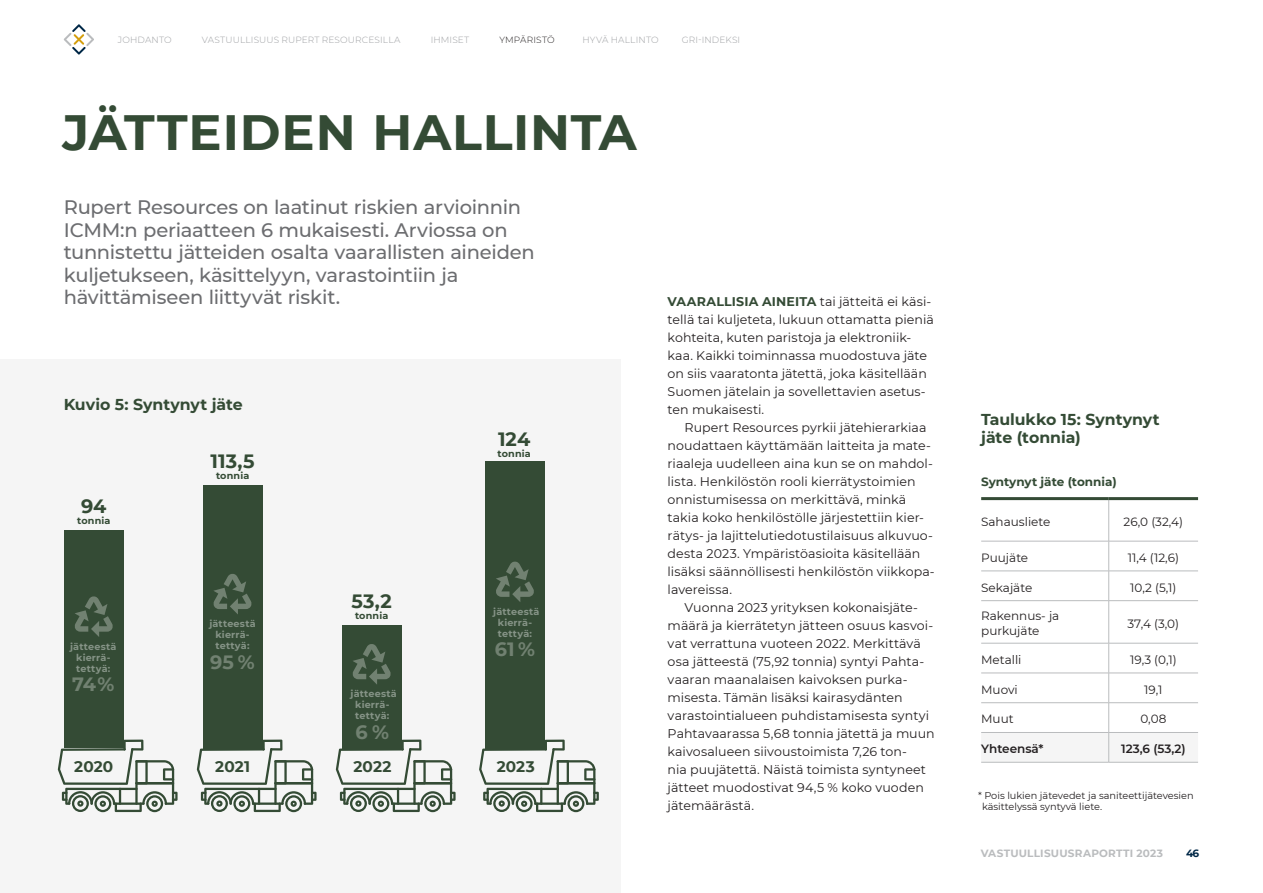
<style>
.page{position:relative;width:1263px;height:893px;background:#fff}
.page>*{position:absolute;margin:0;border:0;box-sizing:border-box;transform-origin:0 0}
.Tokmanni_väliotsikko{font:700 49.5px "Montserrat";letter-spacing:.015em;color:#344b35}
.Manna_Ingressi{font:500 19.5px/22.5px "Montserrat";letter-spacing:-.01em;color:#6c6d70}
.Manna_SIS__Leipäteksti{font:700 19.2px "Montserrat";color:#344b35}
.Manna_SIS__Leipäteksti-2{font:700 19.2px "Montserrat";color:#718171}
.Manna_SIS__Leipäteksti-3{font:700 15.75px/18px "Montserrat";letter-spacing:-.005em;color:#344b35}
.Manna_SIS__Leipäteksti-4{font:700 15.3px "Montserrat";letter-spacing:.015em;color:#344b35}
.Manna_SIS__Leipäteksti-5{font:12.6px/18px "Montserrat";letter-spacing:.005em;color:#231f20}
.t1{font:12px/15px "Montserrat";color:#231f20}
.t2{font:700 12px "Montserrat";color:#344b35}
.t3{font:600 12px "Montserrat";color:#231f20}
.t4{font:700 10.5px "Montserrat";letter-spacing:.02em;color:#babcbe}
.t5{font:700 10.5px "Montserrat";color:#002847}
.t6{font:9.75px/11.7px "Montserrat";color:#231f20}
.Manna_SIS__Leipäteksti-6{font:700 9.6px/10.9px "Montserrat";letter-spacing:.02em;color:#859386;text-align:center}
.Manna_SIS__Leipäteksti-7{font:700 9.6px "Montserrat";letter-spacing:.015em;color:#344b35}
.t7{font:300 9px "Montserrat";letter-spacing:.015em;color:#9d9fa2}
.t8{font:300 9px "Montserrat";letter-spacing:.02em;color:#231f20}
.s1{font-weight:700;color:#344b35}
</style>
<div class="page">
<svg style="left:64px;top:24px;width:30px;height:31px"></svg>
<div style="left:0;top:359px;width:621px;height:534px;background:#f5f5f5"></div>
<hr style="left:1108px;top:500px;width:1px;height:41px;background:#babcbe">
<hr style="left:981px;top:541px;width:128px;height:1px;background:#babcbe">
<hr style="left:1109px;top:541px;width:89px;height:1px;background:#babcbe">
<hr style="left:1108px;top:541px;width:1px;height:30px;background:#babcbe">
<hr style="left:981px;top:571px;width:128px;height:1px;background:#babcbe">
<hr style="left:1109px;top:571px;width:89px;height:1px;background:#babcbe">
<svg style="left:1108px;top:571px;width:1px;height:29px"></svg>
<hr style="left:981px;top:600px;width:128px;height:1px;background:#babcbe">
<hr style="left:1109px;top:600px;width:89px;height:1px;background:#babcbe">
<hr style="left:1108px;top:601px;width:1px;height:42px;background:#babcbe">
<hr style="left:981px;top:643px;width:128px;height:1px;background:#babcbe">
<hr style="left:1109px;top:643px;width:89px;height:1px;background:#babcbe">
<hr style="left:1108px;top:643px;width:1px;height:30px;background:#babcbe">
<svg style="left:981px;top:673px;width:217px;height:89px"></svg>
<hr style="left:981px;top:762px;width:128px;height:1px;background:#babcbe">
<hr style="left:1109px;top:762px;width:89px;height:1px;background:#babcbe">
<hr style="left:981px;top:497px;width:128px;height:3px;background:#344b35">
<hr style="left:1109px;top:497px;width:89px;height:3px;background:#344b35">
<div style="left:342px;top:625px;width:59px;height:124px;background:#344b35"></div>
<svg style="left:336px;top:740px;width:120px;height:72px"></svg>
<svg style="left:352px;top:644px;width:39px;height:40px"></svg>
<div style="left:485px;top:461px;width:60px;height:288px;background:#344b35"></div>
<svg style="left:479px;top:740px;width:120px;height:72px"></svg>
<svg style="left:496px;top:561px;width:38px;height:41px"></svg>
<div style="left:203px;top:485px;width:59px;height:264px;background:#344b35"></div>
<svg style="left:213px;top:574px;width:39px;height:40px"></svg>
<svg style="left:197px;top:740px;width:120px;height:72px"></svg>
<div style="left:64px;top:530px;width:60px;height:218px;background:#344b35"></div>
<svg style="left:75px;top:596px;width:38px;height:41px"></svg>
<svg style="left:58px;top:740px;width:120px;height:72px"></svg>
<p class="t7" style="left:118px;top:33px;width:55px">JOHDANTO</p>
<p class="t7" style="left:202px;top:33px;width:200px">VASTUULLISUUS RUPERT RESOURCESILLA</p>
<p class="t7" style="left:431px;top:33px;width:40px">IHMISET</p>
<p class="t8" style="left:499px;top:33px;width:57px">YMPÄRISTÖ</p>
<p class="t7" style="left:582px;top:33px;width:78px">HYVÄ HALLINTO</p>
<p class="t7" style="left:682px;top:33px;width:60px">GRI-INDEKSI</p>
<p class="Tokmanni_väliotsikko" style="left:63px;top:96px;width:576px">JÄTTEIDEN HALLINTA</p>
<p class="Manna_Ingressi" style="left:64px;top:195px;width:472px">Rupert Resources on laatinut riskien arvioinnin ICMM:n periaatteen 6 mukaisesti. Arviossa on tunnistettu jätteiden osalta vaarallisten aineiden kuljetukseen, käsittelyyn, varastointiin ja hävittämiseen liittyvät riskit.</p>
<p class="Manna_SIS__Leipäteksti-3" style="left:64px;top:394px;width:181px">Kuvio 5: Syntynyt jäte</p>
<p class="Manna_SIS__Leipäteksti" style="left:81px;top:493px;width:27px">94</p>
<p class="Manna_SIS__Leipäteksti-7" style="left:77px;top:514px;width:35px">tonnia</p>
<p class="Manna_SIS__Leipäteksti-6" style="left:70px;top:640px;width:48px">jätteestä kierrä&shy;tettyä:</p>
<p class="Manna_SIS__Leipäteksti-2" style="left:72px;top:670px;width:44px">74 %</p>
<p class="Manna_SIS__Leipäteksti-4" style="left:74px;top:755px;width:41px">2020</p>
<p class="Manna_SIS__Leipäteksti" style="left:211px;top:447px;width:46px">113,5</p>
<p class="Manna_SIS__Leipäteksti-7" style="left:216px;top:469px;width:35px">tonnia</p>
<p class="Manna_SIS__Leipäteksti-6" style="left:209px;top:618px;width:48px">jätteestä kierrä&shy;tettyä:</p>
<p class="Manna_SIS__Leipäteksti-2" style="left:210px;top:648px;width:46px">95 %</p>
<p class="Manna_SIS__Leipäteksti-4" style="left:215px;top:755px;width:36px">2021</p>
<p class="Manna_SIS__Leipäteksti" style="left:351px;top:588px;width:42px">53,2</p>
<p class="Manna_SIS__Leipäteksti-7" style="left:355px;top:609px;width:35px">tonnia</p>
<p class="Manna_SIS__Leipäteksti-6" style="left:351px;top:688px;width:48px">jätteestä kierrä&shy;tettyä:</p>
<p class="Manna_SIS__Leipäteksti-2" style="left:356px;top:718px;width:35px">6 %</p>
<p class="Manna_SIS__Leipäteksti-4" style="left:353px;top:755px;width:39px">2022</p>
<p class="Manna_SIS__Leipäteksti" style="left:498px;top:426px;width:34px">124</p>
<p class="Manna_SIS__Leipäteksti-7" style="left:497px;top:447px;width:35px">tonnia</p>
<p class="Manna_SIS__Leipäteksti-6" style="left:493px;top:605px;width:48px">jätteestä kierrä&shy;tettyä:</p>
<p class="Manna_SIS__Leipäteksti-2" style="left:495px;top:636px;width:42px">61 %</p>
<p class="Manna_SIS__Leipäteksti-4" style="left:497px;top:755px;width:40px">2023</p>
<p class="Manna_SIS__Leipäteksti-5" style="left:668px;top:292px;width:268px"><span class="s1">VAARALLISIA AINEITA</span> tai jätteitä ei käsi&shy;tellä tai kuljeteta, lukuun ottamatta pieniä kohteita, kuten paristoja ja elektroniik&shy;kaa. Kaikki toiminnassa muodostuva jäte on siis vaaratonta jätettä, joka käsitellään Suomen jätelain ja sovellettavien asetus&shy;ten mukaisesti.</p>
<p class="Manna_SIS__Leipäteksti-5" style="left:668px;top:418px;width:269px;text-indent:17px">Rupert Resources pyrkii jätehierarkiaa noudattaen käyttämään laitteita ja mate&shy;riaaleja uudelleen aina kun se on mahdol&shy;lista. Henkilöstön rooli kierrätystoimien onnistumisessa on merkittävä, minkä takia koko henkilöstölle järjestettiin kier&shy;rätys- ja lajittelutiedotustilaisuus alkuvuo&shy;desta 2023. Ympäristöasioita käsitellään lisäksi säännöllisesti henkilöstön viikkopa&shy;lavereissa.</p>
<p class="Manna_SIS__Leipäteksti-5" style="left:668px;top:598px;width:269px;text-indent:17px">Vuonna 2023 yrityksen kokonaisjäte&shy;määrä ja kierrätetyn jätteen osuus kasvoi&shy;vat verrattuna vuoteen 2022. Merkittävä osa jätteestä (75,92 tonnia) syntyi Pahta&shy;vaaran maanalaisen kaivoksen purka&shy;misesta. Tämän lisäksi kairasydänten varastointialueen puhdistamisesta syntyi Pahtavaarassa 5,68 tonnia jätettä ja muun kaivosalueen siivoustoimista 7,26 ton-<br>nia puujätettä. Näistä toimista syntyneet jätteet muodostivat 94,5 % koko vuoden jätemäärästä.</p>
<p class="Manna_SIS__Leipäteksti-3" style="left:981px;top:409px;width:180px">Taulukko 15: Syntynyt jäte (tonnia)</p>
<p class="t2" style="left:981px;top:473px;width:137px">Syntynyt jäte (tonnia)</p>
<p class="t1" style="left:981px;top:513px;width:71px">Sahausliete</p>
<p class="t1" style="left:1123px;top:513px;width:61px">26,0 (32,4)</p>
<p class="t1" style="left:981px;top:550px;width:49px">Puujäte</p>
<p class="t1" style="left:1128px;top:550px;width:53px">11,4 (12,6)</p>
<p class="t1" style="left:981px;top:579px;width:53px">Sekajäte</p>
<p class="t1" style="left:1130px;top:579px;width:48px">10,2 (5,1)</p>
<p class="t1" style="left:981px;top:608px;width:80px">Rakennus- ja purkujäte</p>
<p class="t1" style="left:1128px;top:615px;width:53px">37,4 (3,0)</p>
<p class="t1" style="left:981px;top:652px;width:42px">Metalli</p>
<p class="t1" style="left:1130px;top:652px;width:48px">19,3 (0,1)</p>
<p class="t1" style="left:981px;top:681px;width:38px">Muovi</p>
<p class="t1" style="left:1144px;top:681px;width:20px">19,1</p>
<p class="t1" style="left:981px;top:711px;width:34px">Muut</p>
<p class="t1" style="left:1140px;top:711px;width:27px">0,08</p>
<p class="t3" style="left:981px;top:740px;width:64px">Yhteensä*</p>
<p class="t3" style="left:1121px;top:740px;width:66px">123,6 (53,2)</p>
<p class="t6" style="left:982px;top:789px;width:213px;text-indent:-4px">* Pois lukien jätevedet ja saniteettijätevesien käsittelyssä syntyvä liete.</p>
<p class="t4" style="left:981px;top:845px;width:184px">VASTUULLISUUSRAPORTTI 2023</p>
<p class="t5" style="left:1186px;top:845px;width:15px">46</p>
</div>
